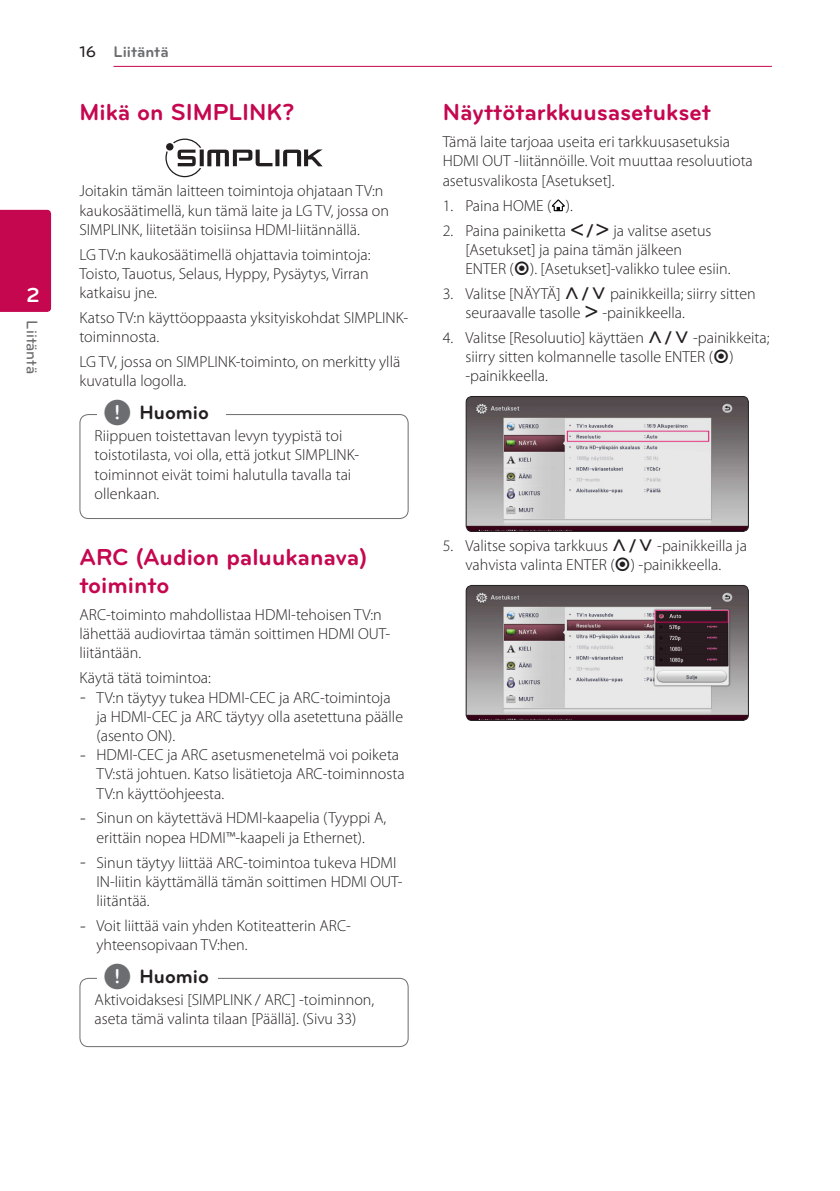
<style>
.page{position:relative;width:840px;height:1191px;background:#fff}
.page>*{position:absolute;margin:0;border:0;box-sizing:border-box;transform-origin:0 0}
.Title_2{font:700 24px/28px "Bryant LG";color:#c50750}
.t1{font:700 21px "Bryant LG";color:#fff}
.t2{font:700 20px "Bryant LG";color:#231f20}
.Content_text_Light{font:300 16px/19.2px "Myriad Pro";color:#231f20}
.Content_text_HYP{font:300 16px/19.2px "Myriad Pro";color:#231f20}
.Content_text_Num{font:300 16px/19.2px "Myriad Pro";color:#231f20}
.Chapter_Title_Top_L{font:700 16px "Bryant LG";color:#6c6d70}
.Chapter_Title_Side{font:500 16px "Bryant LG";color:#6c6d70}
.Page_No_left{font:500 16px "Bryant LG";color:#231f20}
.s1{font-family:"UPSYS Common";font-weight:400;font-size:30px;color:#6c6d70}
.s2{font-family:"Bryant LG";font-weight:400}
.s3{font-family:"UPSYS Common";font-weight:400}
</style>
<div class="page">
<hr style="left:113px;top:66px;width:658px;height:1px;background:#c50750">
<div style="left:0;top:210px;width:51px;height:102px;background:#c50750"></div>
<svg style="left:165px;top:139px;width:157px;height:38px"></svg>
<div style="left:79px;top:414px;width:329px;height:105px;border:1px solid #6c6d70;border-radius:9px"></div>
<div style="left:97px;top:409px;width:128px;height:20px;background:#fff"></div>
<div style="left:79px;top:978px;width:329px;height:69px;border:1px solid #6c6d70;border-radius:9px"></div>
<div style="left:97px;top:972px;width:121px;height:20px;background:#fff"></div>
<svg style="left:551px;top:199px;width:13px;height:12px"></svg>
<img style="left:467px;top:396px;width:281px;height:135px">
<div style="left:465px;top:396px;width:283px;height:136px;border:1px solid #231f20;border-radius:6px"></div>
<img style="left:467px;top:585px;width:281px;height:135px">
<div style="left:465px;top:585px;width:283px;height:136px;border:1px solid #231f20;border-radius:6px"></div>
<p class="t1" style="left:26px;top:282px;width:15px">2</p>
<p class="Chapter_Title_Side" style="left:42px;top:320px;width:55px;rotate:90deg">Liitäntä</p>
<p class="Page_No_left" style="left:79px;top:42px;width:18px">16</p>
<p class="Chapter_Title_Top_L" style="left:113px;top:42px;width:57px">Liitäntä</p>
<p class="Title_2" style="left:79px;top:98px;width:216px">Mikä on SIMPLINK?</p>
<p class="Content_text_Light" style="left:79px;top:181px;width:311px">Joitakin tämän laitteen toimintoja ohjataan TV:n kaukosäätimellä, kun tämä laite ja LG TV, jossa on<br>SIMPLINK, liitetään toisiinsa HDMI-liitännällä.</p>
<p class="Content_text_Light" style="left:79px;top:244px;width:292px;text-align:justify">LG TV:n kaukosäätimellä ohjattavia toimintoja:<br>Toisto, Tauotus, Selaus, Hyppy, Pysäytys, Virran katkaisu jne.</p>
<p class="Content_text_Light" style="left:79px;top:308px;width:330px">Katso TV:n käyttöoppaasta yksityiskohdat SIMPLINK&shy;toiminnosta.</p>
<p class="Content_text_Light" style="left:79px;top:352px;width:322px">LG TV, jossa on SIMPLINK-toiminto, on merkitty yllä kuvatulla logolla.</p>
<p class="t2" style="left:103px;top:400px;width:107px"><span class="s1">,</span> Huomio</p>
<p class="Content_text_Light" style="left:95px;top:426px;width:266px">Riippuen toistettavan levyn tyypistä toi toistotilasta, voi olla, että jotkut SIMPLINK&shy;toiminnot eivät toimi halutulla tavalla tai ollenkaan.</p>
<p class="Title_2" style="left:79px;top:543px;width:289px">ARC (Audion paluukanava) toiminto</p>
<p class="Content_text_Light" style="left:79px;top:605px;width:312px">ARC-toiminto mahdollistaa HDMI-tehoisen TV:n lähettää audiovirtaa tämän soittimen HDMI OUT&shy;liitäntään.</p>
<p class="Content_text_Light" style="left:79px;top:668px;width:133px">Käytä tätä toimintoa:</p>
<p class="Content_text_HYP" style="left:96px;top:687px;width:308px;text-indent:-17px"><span class="s2">-</span> TV:n täytyy tukea HDMI-CEC ja ARC-toimintoja ja HDMI-CEC ja ARC täytyy olla asetettuna päälle (asento ON).</p>
<p class="Content_text_HYP" style="left:96px;top:745px;width:309px;text-indent:-17px"><span class="s2">-</span> HDMI-CEC ja ARC asetusmenetelmä voi poiketa<br>TV:stä johtuen. Katso lisätietoja ARC-toiminnosta<br>TV:n käyttöohjeesta.</p>
<p class="Content_text_HYP" style="left:79px;top:808px;width:308px;text-align:center"><span class="s2">-</span> Sinun on käytettävä HDMI-kaapelia (Tyyppi A, erittäin nopea HDMI™-kaapeli ja Ethernet).</p>
<p class="Content_text_HYP" style="left:96px;top:852px;width:307px;text-indent:-17px"><span class="s2">-</span> Sinun täytyy liittää ARC-toimintoa tukeva HDMI<br>IN-liitin käyttämällä tämän soittimen HDMI OUT&shy;liitäntää.</p>
<p class="Content_text_HYP" style="left:96px;top:915px;width:256px;text-indent:-17px"><span class="s2">-</span> Voit liittää vain yhden Kotiteatterin ARC&shy;yhteensopivaan TV:hen.</p>
<p class="t2" style="left:103px;top:963px;width:107px"><span class="s1">,</span> Huomio</p>
<p class="Content_text_Light" style="left:95px;top:990px;width:281px">Aktivoidaksesi [SIMPLINK / ARC] -toiminnon, aseta tämä valinta tilaan [Päällä]. (Sivu 33)</p>
<p class="Title_2" style="left:442px;top:98px;width:269px">Näyttötarkkuusasetukset</p>
<p class="Content_text_Light" style="left:442px;top:132px;width:311px">Tämä laite tarjoaa useita eri tarkkuusasetuksia<br>HDMI OUT -liitännöille. Voit muuttaa resoluutiota asetusvalikosta [Asetukset].</p>
<p class="Content_text_Num" style="left:442px;top:195px;width:132px">1. Paina HOME ( ).</p>
<p class="Content_text_Num" style="left:465px;top:220px;width:266px;text-indent:-23px">2. Paina painiketta <span class="s3">A/D</span> ja valitse asetus [Asetukset] ja paina tämän jälkeen<br>ENTER (<span class="s3">b</span>). [Asetukset]-valikko tulee esiin.</p>
<p class="Content_text_Num" style="left:465px;top:284px;width:292px;text-indent:-23px">3. Valitse [NÄYTÄ] <span class="s3">W/S</span> painikkeilla; siirry sitten seuraavalle tasolle <span class="s3">D</span> -painikkeella.</p>
<p class="Content_text_Num" style="left:465px;top:328px;width:305px;text-indent:-23px">4. Valitse [Resoluutio] käyttäen <span class="s3">W/S</span> -painikkeita; siirry sitten kolmannelle tasolle ENTER (<span class="s3">b</span>) -painikkeella.</p>
<p class="Content_text_Num" style="left:442px;top:536px;width:305px;text-align:center">5. Valitse sopiva tarkkuus <span class="s3">W/S</span> -painikkeilla ja vahvista valinta ENTER (<span class="s3">b</span>) -painikkeella.</p>
</div>
